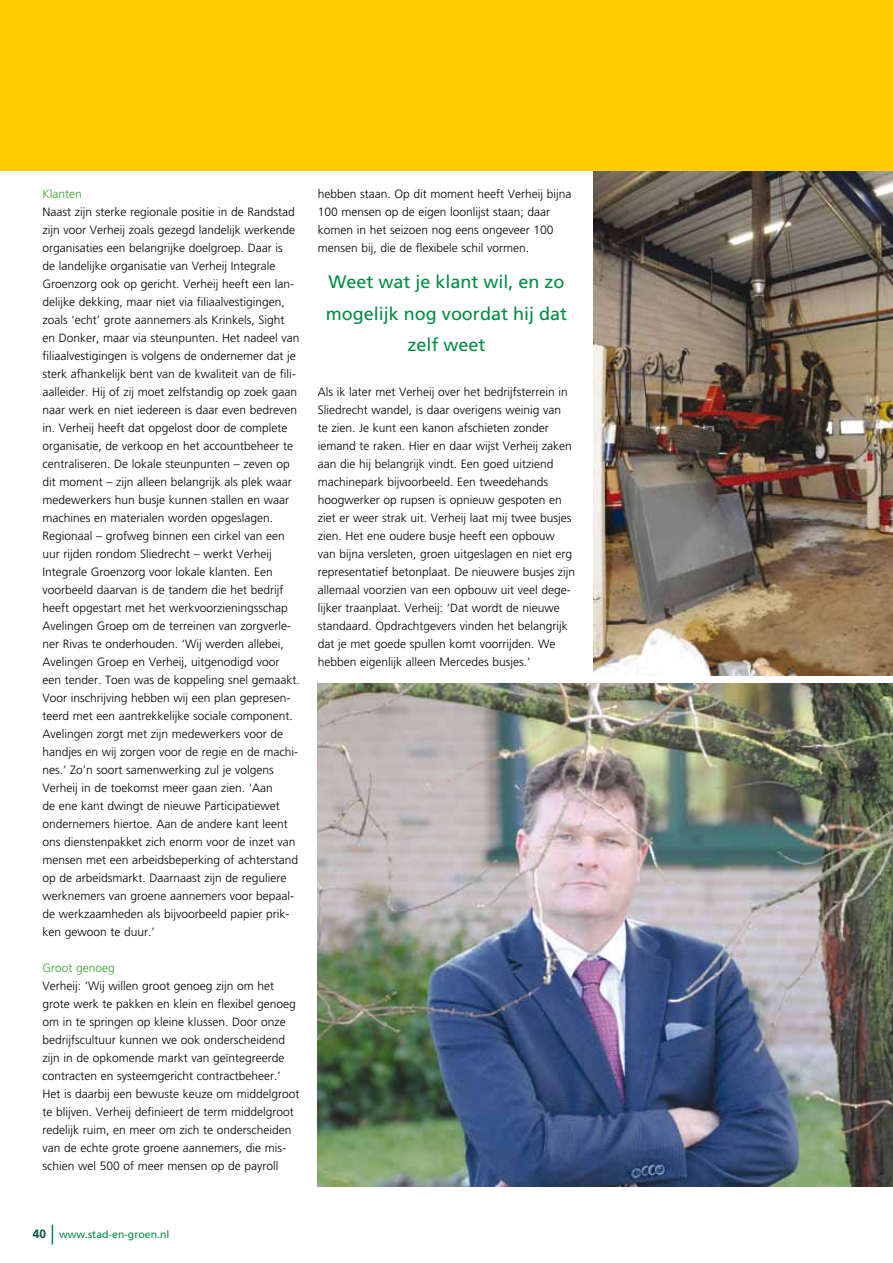
<style>
.page{position:relative;width:893px;height:1263px;background:#fff}
.page>*{position:absolute;margin:0;border:0;box-sizing:border-box;transform-origin:0 0}
.t1{font:18px/31.5px "Frutiger";color:#008b45;text-align:center}
.t2{font:300 12px/18px "Frutiger";color:#000}
.t3{font:300 12px "Frutiger";color:#35a32c}
.t4{font:10.5px "Frutiger";color:#008b45}
.s1{font-weight:700;font-size:12px;color:#00523c}
</style>
<div class="page">
<svg style="left:52px;top:1225px;width:1px;height:19px"></svg>
<img style="left:318px;top:684px;width:575px;height:502px">
<img style="left:593px;top:171px;width:300px;height:505px">
<div style="left:0;top:0;width:893px;height:171px;background:#fecc00"></div>
<p class="t3" style="left:43px;top:187px;width:41px">Klanten</p>
<p class="t2" style="left:43px;top:203px;width:259px">Naast zijn sterke regionale positie in de Randstad zijn voor Verheij zoals gezegd landelijk werkende organisaties een belangrijke doelgroep. Daar is<br>de landelijke organisatie van Verheij Integrale Groenzorg ook op gericht. Verheij heeft een lan&shy;delijke dekking, maar niet via filiaalvestigingen, zoals ‘echt’ grote aannemers als Krinkels, Sight en Donker, maar via steunpunten. Het nadeel van filiaalvestigingen is volgens de ondernemer dat je sterk afhankelijk bent van de kwaliteit van de fili&shy;aalleider. Hij of zij moet zelfstandig op zoek gaan naar werk en niet iedereen is daar even bedreven in. Verheij heeft dat opgelost door de complete organisatie, de verkoop en het accountbeheer te centraliseren. De lokale steunpunten – zeven op dit moment – zijn alleen belangrijk als plek waar medewerkers hun busje kunnen stallen en waar machines en materialen worden opgeslagen.<br>Regionaal – grofweg binnen een cirkel van een uur rijden rondom Sliedrecht – werkt Verheij Integrale Groenzorg voor lokale klanten. Een voorbeeld daarvan is de tandem die het bedrijf heeft opgestart met het werkvoorzieningsschap Avelingen Groep om de terreinen van zorgverle&shy;ner Rivas te onderhouden. ‘Wij werden allebei, Avelingen Groep en Verheij, uitgenodigd voor een tender. Toen was de koppeling snel gemaakt.<br>Voor inschrijving hebben wij een plan gepresen&shy;teerd met een aantrekkelijke sociale component.<br>Avelingen zorgt met zijn medewerkers voor de handjes en wij zorgen voor de regie en de machi&shy;nes.’ Zo’n soort samenwerking zul je volgens Verheij in de toekomst meer gaan zien. ‘Aan<br>de ene kant dwingt de nieuwe Participatiewet ondernemers hiertoe. Aan de andere kant leent ons dienstenpakket zich enorm voor de inzet van mensen met een arbeidsbeperking of achterstand op de arbeidsmarkt. Daarnaast zijn de reguliere werknemers van groene aannemers voor bepaal&shy;de werkzaamheden als bijvoorbeeld papier prik&shy;ken gewoon te duur.’</p>
<p class="t3" style="left:43px;top:961px;width:74px">Groot genoeg</p>
<p class="t2" style="left:43px;top:977px;width:259px">Verheij: ‘Wij willen groot genoeg zijn om het grote werk te pakken en klein en flexibel genoeg om in te springen op kleine klussen. Door onze bedrijfscultuur kunnen we ook onderscheidend zijn in de opkomende markt van geïntegreerde contracten en systeemgericht contractbeheer.’ Het is daarbij een bewuste keuze om middelgroot te blijven. Verheij definieert de term middelgroot redelijk ruim, en meer om zich te onderscheiden van de echte grote groene aannemers, die mis&shy;schien wel 500 of meer mensen op de payroll</p>
<p class="t2" style="left:318px;top:185px;width:255px">hebben staan. Op dit moment heeft Verheij bijna 100 mensen op de eigen loonlijst staan; daar komen in het seizoen nog eens ongeveer 100 mensen bij, die de flexibele schil vormen.</p>
<h1 class="t1" style="left:326px;top:266px;width:243px">Weet wat je klant wil, en zo mogelijk nog voordat hij dat zelf weet</h1>
<p class="t2" style="left:318px;top:383px;width:259px">Als ik later met Verheij over het bedrijfsterrein in Sliedrecht wandel, is daar overigens weinig van<br>te zien. Je kunt een kanon afschieten zonder iemand te raken. Hier en daar wijst Verheij zaken aan die hij belangrijk vindt. Een goed uitziend machinepark bijvoorbeeld. Een tweedehands hoogwerker op rupsen is opnieuw gespoten en ziet er weer strak uit. Verheij laat mij twee busjes zien. Het ene oudere busje heeft een opbouw van bijna versleten, groen uitgeslagen en niet erg representatief betonplaat. De nieuwere busjes zijn allemaal voorzien van een opbouw uit veel dege&shy;lijker traanplaat. Verheij: ‘Dat wordt de nieuwe standaard. Opdrachtgevers vinden het belangrijk dat je met goede spullen komt voorrijden. We hebben eigenlijk alleen Mercedes busjes.’</p>
<p class="t4" style="left:33px;top:1228px;width:138px"><span class="s1">40</span> www.stad-en-groen.nl</p>
</div>
